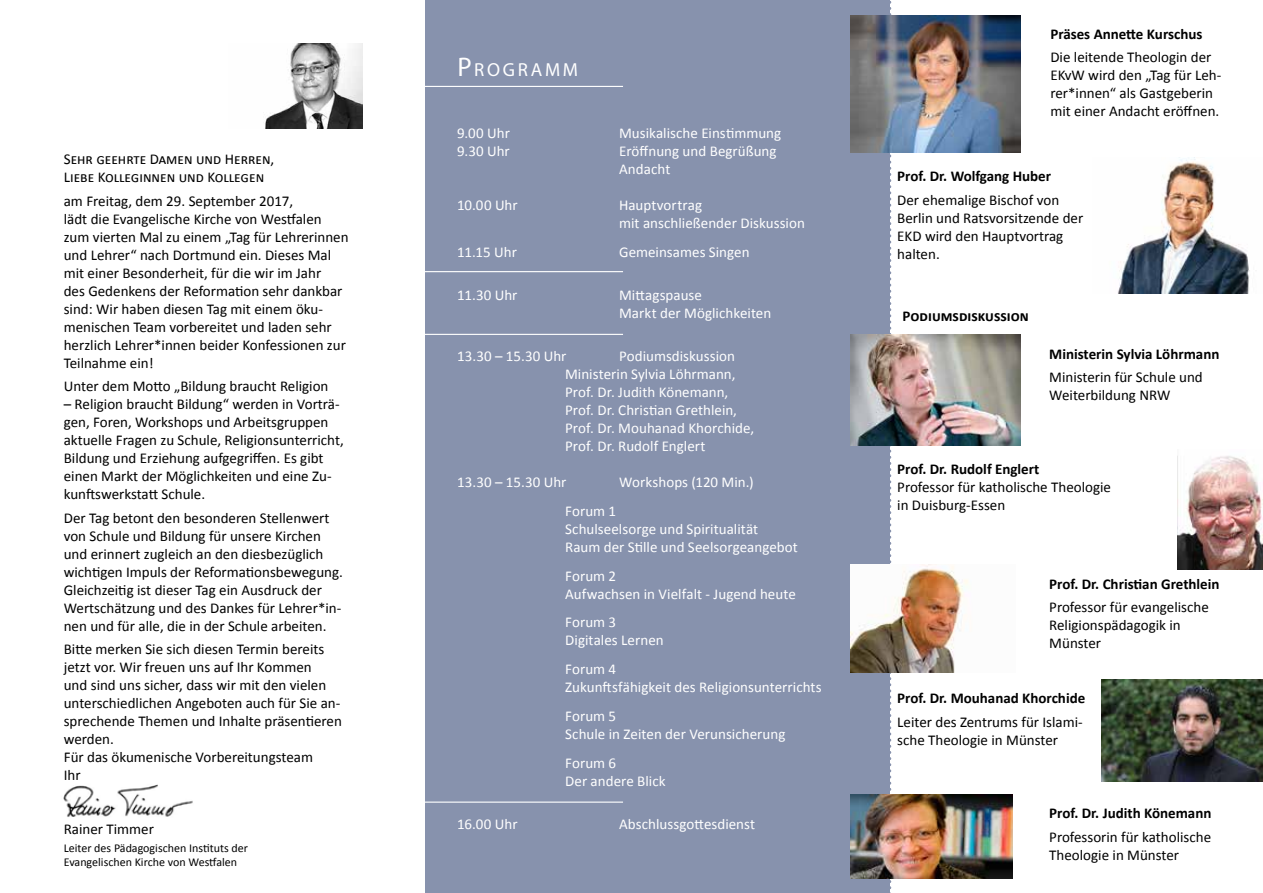
<style>
.page{position:relative;width:1263px;height:893px;background:#fff}
.page>*{position:absolute;margin:0;border:0;box-sizing:border-box;transform-origin:0 0}
.t1{font:18.9px "Myriad Pro";letter-spacing:.145em;color:#fff}
.t2{font:15px/18px "Calibri";color:#000}
.t3{font:15px/18px "Calibri";letter-spacing:.005em;color:#fff}
.t4{font:700 15px "Calibri";color:#000}
.t5{font:12px/14.4px "Calibri";color:#000}
.s1{font-size:27px}
</style>
<div class="page">
<img style="left:63px;top:784px;width:130px;height:33px">
<div style="left:850px;top:0;width:40px;height:893px;background:#8792ad"></div>
<svg style="left:888px;top:1px;width:3px;height:892px"></svg>
<div style="left:425px;top:0;width:431px;height:893px;background:#8792ad"></div>
<hr style="left:422px;top:86px;width:201px;height:1px;background:#fff">
<hr style="left:422px;top:271px;width:201px;height:1px;background:#fff">
<hr style="left:422px;top:334px;width:201px;height:1px;background:#fff">
<hr style="left:422px;top:801px;width:201px;height:2px;background:#fff">
<img style="left:1118px;top:157px;width:132px;height:136px">
<img style="left:850px;top:16px;width:170px;height:136px">
<img style="left:850px;top:794px;width:162px;height:84px">
<img style="left:1101px;top:679px;width:162px;height:102px">
<img style="left:1177px;top:455px;width:86px;height:115px">
<img style="left:850px;top:335px;width:170px;height:110px">
<img style="left:850px;top:564px;width:118px;height:109px">
<img style="left:265px;top:43px;width:97px;height:86px">
<p class="t2" style="left:64px;top:150px;width:212px">Sehr geehrte Damen und Herren,<br>Liebe Kolleginnen und Kollegen</p>
<p class="t2" style="left:64px;top:192px;width:286px">am Freitag, dem 29. September 2017,<br>lädt die Evangelische Kirche von Westfalen zum vierten Mal zu einem „Tag für Lehrerinnen und Lehrer“ nach Dortmund ein. Dieses Mal mit einer Besonderheit, für die wir im Jahr<br>des Gedenkens der Reformation sehr dankbar sind: Wir haben diesen Tag mit einem öku&shy;menischen Team vorbereitet und laden sehr herzlich Lehrer*innen beider Konfessionen zur Teilnahme ein!</p>
<p class="t2" style="left:64px;top:377px;width:266px">Unter dem Motto „Bildung braucht Religion</p>
<p class="t2" style="left:64px;top:395px;width:281px">– Religion braucht Bildung“ werden in Vorträ&shy;gen, Foren, Workshops und Arbeitsgruppen aktuelle Fragen zu Schule, Religionsunterricht, Bildung und Erziehung aufgegriffen. Es gibt einen Markt der Möglichkeiten und eine Zu&shy;kunftswerkstatt Schule.</p>
<p class="t2" style="left:64px;top:509px;width:281px">Der Tag betont den besonderen Stellenwert von Schule und Bildung für unsere Kirchen und erinnert zugleich an den diesbezüglich wichtigen Impuls der Reformationsbewegung.<br>Gleichzeitig ist dieser Tag ein Ausdruck der Wertschätzung und des Dankes für Lehrer*in&shy;nen und für alle, die in der Schule arbeiten.</p>
<p class="t2" style="left:64px;top:640px;width:280px">Bitte merken Sie sich diesen Termin bereits jetzt vor. Wir freuen uns auf Ihr Kommen<br>und sind uns sicher, dass wir mit den vielen unterschiedlichen Angeboten auch für Sie an&shy;sprechende Themen und Inhalte präsentieren werden.<br>Für das ökumenische Vorbereitungsteam<br>Ihr</p>
<p class="t2" style="left:64px;top:820px;width:92px">Rainer Timmer</p>
<p class="t5" style="left:64px;top:841px;width:186px">Leiter des Pädagogischen Instituts der<br>Evangelischen Kirche von Westfalen</p>
<p class="t1" style="left:457px;top:58px;width:122px"><span class="s1">P</span>ROGRAMM</p>
<p class="t3" style="left:457px;top:124px;width:54px">9.00 Uhr</p>
<p class="t3" style="left:619px;top:124px;width:164px">Musikalische Einstimmung</p>
<p class="t3" style="left:457px;top:142px;width:54px">9.30 Uhr</p>
<p class="t3" style="left:619px;top:142px;width:159px">Eröffnung und Begrüßung<br>Andacht</p>
<p class="t3" style="left:457px;top:196px;width:62px">10.00 Uhr</p>
<p class="t3" style="left:619px;top:196px;width:187px">Hauptvortrag<br>mit anschließender Diskussion</p>
<p class="t3" style="left:457px;top:243px;width:61px">11.15 Uhr</p>
<p class="t3" style="left:619px;top:243px;width:132px">Gemeinsames Singen</p>
<p class="t3" style="left:457px;top:286px;width:62px">11.30 Uhr</p>
<p class="t3" style="left:619px;top:286px;width:154px">Mittagspause<br>Markt der Möglichkeiten</p>
<p class="t3" style="left:457px;top:347px;width:111px">13.30 – 15.30 Uhr</p>
<p class="t3" style="left:565px;top:347px;width:191px;text-indent:54px">Podiumsdiskussion<br>Ministerin Sylvia Löhrmann,<br>Prof. Dr. Judith Könemann,<br>Prof. Dr. Christian Grethlein,<br>Prof. Dr. Mouhanad Khorchide,<br>Prof. Dr. Rudolf Englert</p>
<p class="t3" style="left:457px;top:473px;width:111px">13.30 – 15.30 Uhr</p>
<p class="t3" style="left:619px;top:473px;width:136px">Workshops (120 Min.)</p>
<p class="t3" style="left:565px;top:502px;width:234px">Forum 1<br>Schulseelsorge und Spiritualität<br>Raum der Stille und Seelsorgeangebot</p>
<p class="t3" style="left:565px;top:567px;width:232px">Forum 2<br>Aufwachsen in Vielfalt - Jugend heute</p>
<p class="t3" style="left:565px;top:613px;width:100px">Forum 3<br>Digitales Lernen</p>
<p class="t3" style="left:565px;top:660px;width:258px">Forum 4<br>Zukunftsfähigkeit des Religionsunterrichts</p>
<p class="t3" style="left:565px;top:707px;width:222px">Forum 5<br>Schule in Zeiten der Verunsicherung</p>
<p class="t3" style="left:565px;top:754px;width:102px">Forum 6<br>Der andere Blick</p>
<p class="t3" style="left:457px;top:815px;width:62px">16.00 Uhr</p>
<p class="t3" style="left:619px;top:815px;width:138px">Abschlussgottesdienst</p>
<p class="t4" style="left:1050px;top:24px;width:154px">Präses Annette Kurschus</p>
<p class="t2" style="left:1050px;top:48px;width:172px">Die leitende Theologin der<br>EKvW wird den „Tag für Leh&shy;rer*innen“ als Gastgeberin mit einer Andacht eröffnen.</p>
<p class="t4" style="left:897px;top:167px;width:155px">Prof. Dr. Wolfgang Huber</p>
<p class="t2" style="left:897px;top:191px;width:187px">Der ehemalige Bischof von<br>Berlin und Ratsvorsitzende der<br>EKD wird den Hauptvortrag halten.</p>
<p class="t4" style="left:902px;top:306px;width:128px">Podiumsdiskussion</p>
<p class="t4" style="left:1049px;top:344px;width:172px">Ministerin Sylvia Löhrmann</p>
<p class="t2" style="left:1049px;top:368px;width:155px">Ministerin für Schule und<br>Weiterbildung NRW</p>
<p class="t4" style="left:897px;top:459px;width:144px">Prof. Dr. Rudolf Englert</p>
<p class="t2" style="left:897px;top:478px;width:215px">Professor für katholische Theologie in Duisburg-Essen</p>
<p class="t4" style="left:1049px;top:574px;width:172px">Prof. Dr. Christian Grethlein</p>
<p class="t2" style="left:1049px;top:598px;width:161px">Professor für evangelische<br>Religionspädagogik in<br>Münster</p>
<p class="t4" style="left:897px;top:689px;width:190px">Prof. Dr. Mouhanad Khorchide</p>
<p class="t2" style="left:897px;top:713px;width:187px">Leiter des Zentrums für Islami&shy;sche Theologie in Münster</p>
<p class="t4" style="left:1049px;top:804px;width:164px">Prof. Dr. Judith Könemann</p>
<p class="t2" style="left:1049px;top:828px;width:163px">Professorin für katholische<br>Theologie in Münster</p>
</div>
